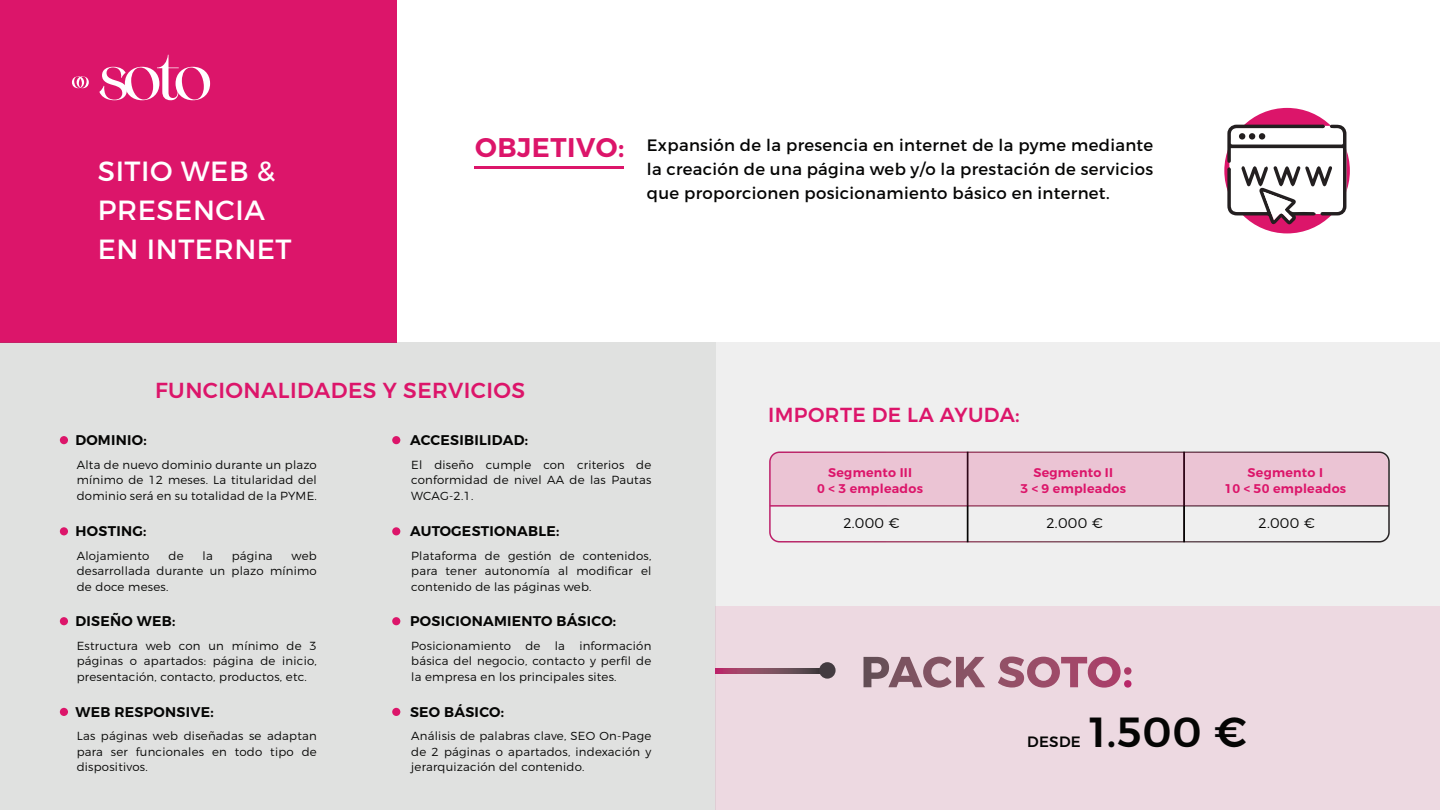
<style>
.page{position:relative;width:1440px;height:810px;background:#fff}
.page>*{position:absolute;margin:0;border:0;box-sizing:border-box;transform-origin:0 0}
.t1{font:500 42.08px "Montserrat";color:#050504}
.t2{font:27.75px/39px "Montserrat";letter-spacing:.02em;color:#fff}
.t3{font:500 21.75px "Montserrat";letter-spacing:.02em;color:#dc156a}
.t4{font:500 20.33px "Montserrat";letter-spacing:.02em;color:#dc156a}
.t5{font:16.5px/24px "Montserrat";letter-spacing:.02em;color:#050504;text-align:justify}
.t6{font:500 15px "Montserrat";letter-spacing:.02em;color:#050504}
.t7{font:600 14.02px "Montserrat";letter-spacing:.02em;color:#050504}
.t8{font:300 14.02px "Montserrat";letter-spacing:.02em;color:#050504}
.t9{font:600 12.6px/16.1px "Montserrat";letter-spacing:.02em;color:#dc156a;text-align:center}
.t10{font:300 11.7px/15.5px "Montserrat";letter-spacing:.02em;color:#050504;text-align:justify}
.s1{font-weight:600;font-size:27px;color:#dc156a}
</style>
<div class="page">
<hr style="left:474px;top:166px;width:149px;height:3px;background:#dc156a">
<div style="left:0;top:0;width:396px;height:342px;background:#dc156a"></div>
<svg style="left:99px;top:55px;width:111px;height:45px"></svg>
<svg style="left:72px;top:76px;width:17px;height:12px"></svg>
<div style="left:0;top:342px;width:1440px;height:468px;background:#efefef"></div>
<div style="left:0;top:342px;width:715px;height:468px;background:#e0e1e0"></div>
<div style="left:715px;top:607px;width:725px;height:203px;background:#edd9e1"></div>
<svg style="left:864px;top:657px;width:121px;height:31px"></svg>
<svg style="left:998px;top:657px;width:134px;height:31px"></svg>
<div style="left:392px;top:436px;width:8px;height:8px;background:#dc156a;border-radius:50%"></div>
<div style="left:392px;top:527px;width:8px;height:8px;background:#dc156a;border-radius:50%"></div>
<div style="left:392px;top:617px;width:8px;height:8px;background:#dc156a;border-radius:50%"></div>
<div style="left:392px;top:708px;width:8px;height:8px;background:#dc156a;border-radius:50%"></div>
<div style="left:60px;top:436px;width:8px;height:8px;background:#dc156a;border-radius:50%"></div>
<div style="left:60px;top:527px;width:8px;height:8px;background:#dc156a;border-radius:50%"></div>
<div style="left:60px;top:617px;width:8px;height:8px;background:#dc156a;border-radius:50%"></div>
<div style="left:60px;top:708px;width:8px;height:8px;background:#dc156a;border-radius:50%"></div>
<div style="left:769px;top:451px;width:621px;height:92px;border:2px solid #fff;border-radius:10px"></div>
<hr style="left:770px;top:505px;width:619px;height:2px;background:#fff">
<div style="left:967px;top:452px;width:1px;height:90px;background:#dc156a;border:1px solid #050504"></div>
<div style="left:1183px;top:452px;width:2px;height:90px;background:#dc156a;border:1px solid #050504"></div>
<div style="left:770px;top:452px;width:618px;height:54px;background:#ebc4d4"></div>
<svg style="left:715px;top:668px;width:105px;height:6px"></svg>
<div style="left:819px;top:662px;width:17px;height:17px;background:#433b40;border-radius:50%"></div>
<div style="left:1224px;top:108px;width:126px;height:125px;background:#dc156a;border-radius:50%"></div>
<svg style="left:1227px;top:124px;width:119px;height:101px"></svg>
<h2 class="t2" style="left:98px;top:151px;width:195px">SITIO WEB &amp;<br>PRESENCIA<br>EN INTERNET</h2>
<h3 class="t5" style="left:647px;top:133px;width:508px;text-indent:-172px"><span class="s1">OBJETIVO:</span> Expansión de la presencia en internet de la pyme mediante la creación de una página web y/o la prestación de servicios que proporcionen posicionamiento básico en internet.</h3>
<h3 class="t3" style="left:155px;top:377px;width:372px">FUNCIONALIDADES Y SERVICIOS</h3>
<p class="t7" style="left:76px;top:431px;width:73px">DOMINIO:</p>
<p class="t10" style="left:77px;top:457px;width:242px">Alta de nuevo dominio durante un plazo mínimo de 12 meses. La titularidad del dominio será en su totalidad de la PYME.</p>
<p class="t7" style="left:76px;top:523px;width:73px">HOSTING:</p>
<p class="t10" style="left:77px;top:548px;width:74px">Alojamiento</p>
<p class="t10" style="left:169px;top:548px;width:17px">de</p>
<p class="t10" style="left:203px;top:548px;width:12px">la</p>
<p class="t10" style="left:232px;top:548px;width:42px">página</p>
<p class="t10" style="left:77px;top:548px;width:242px;text-indent:215px">web desarrollada durante un plazo mínimo de doce meses.</p>
<p class="t7" style="left:76px;top:612px;width:101px">DISEÑO WEB:</p>
<p class="t10" style="left:77px;top:638px;width:242px">Estructura web con un mínimo de 3 páginas o apartados: página de inicio, presentación, contacto, productos, etc.</p>
<p class="t7" style="left:76px;top:703px;width:140px">WEB RESPONSIVE:</p>
<p class="t10" style="left:77px;top:728px;width:242px">Las páginas web diseñadas se adaptan para ser funcionales en todo tipo de dispositivos.</p>
<p class="t7" style="left:410px;top:431px;width:120px">ACCESIBILIDAD:</p>
<p class="t10" style="left:411px;top:457px;width:242px">El diseño cumple con criterios de conformidad de nivel AA de las Pautas WCAG-2.1.</p>
<p class="t7" style="left:410px;top:523px;width:151px">AUTOGESTIONABLE:</p>
<p class="t10" style="left:411px;top:548px;width:242px">Plataforma de gestión de contenidos, para tener autonomía al modificar el contenido de las páginas web.</p>
<p class="t7" style="left:410px;top:612px;width:208px">POSICIONAMIENTO BÁSICO:</p>
<p class="t10" style="left:411px;top:638px;width:242px">Posicionamiento de la información básica del negocio, contacto y perfil de la empresa en los principales sites.</p>
<p class="t7" style="left:410px;top:703px;width:96px">SEO BÁSICO:</p>
<p class="t10" style="left:411px;top:728px;width:242px">Análisis de palabras clave, SEO On-Page de 2 páginas o apartados, indexación y jerarquización del contenido.</p>
<h3 class="t4" style="left:768px;top:403px;width:253px">IMPORTE DE LA AYUDA:</h3>
<p class="t9" style="left:817px;top:464px;width:107px">Segmento III<br>0 &lt; 3 empleados</p>
<p class="t9" style="left:1020px;top:464px;width:107px">Segmento II<br>3 &lt; 9 empleados</p>
<p class="t9" style="left:1224px;top:464px;width:123px">Segmento I<br>10 &lt; 50 empleados</p>
<p class="t8" style="left:843px;top:515px;width:58px">2.000 €</p>
<p class="t8" style="left:1047px;top:515px;width:58px">2.000 €</p>
<p class="t8" style="left:1259px;top:515px;width:58px">2.000 €</p>
<p class="t6" style="left:1027px;top:732px;width:55px">DESDE</p>
<h1 class="t1" style="left:1089px;top:706px;width:159px">1.500 €</h1>
</div>
